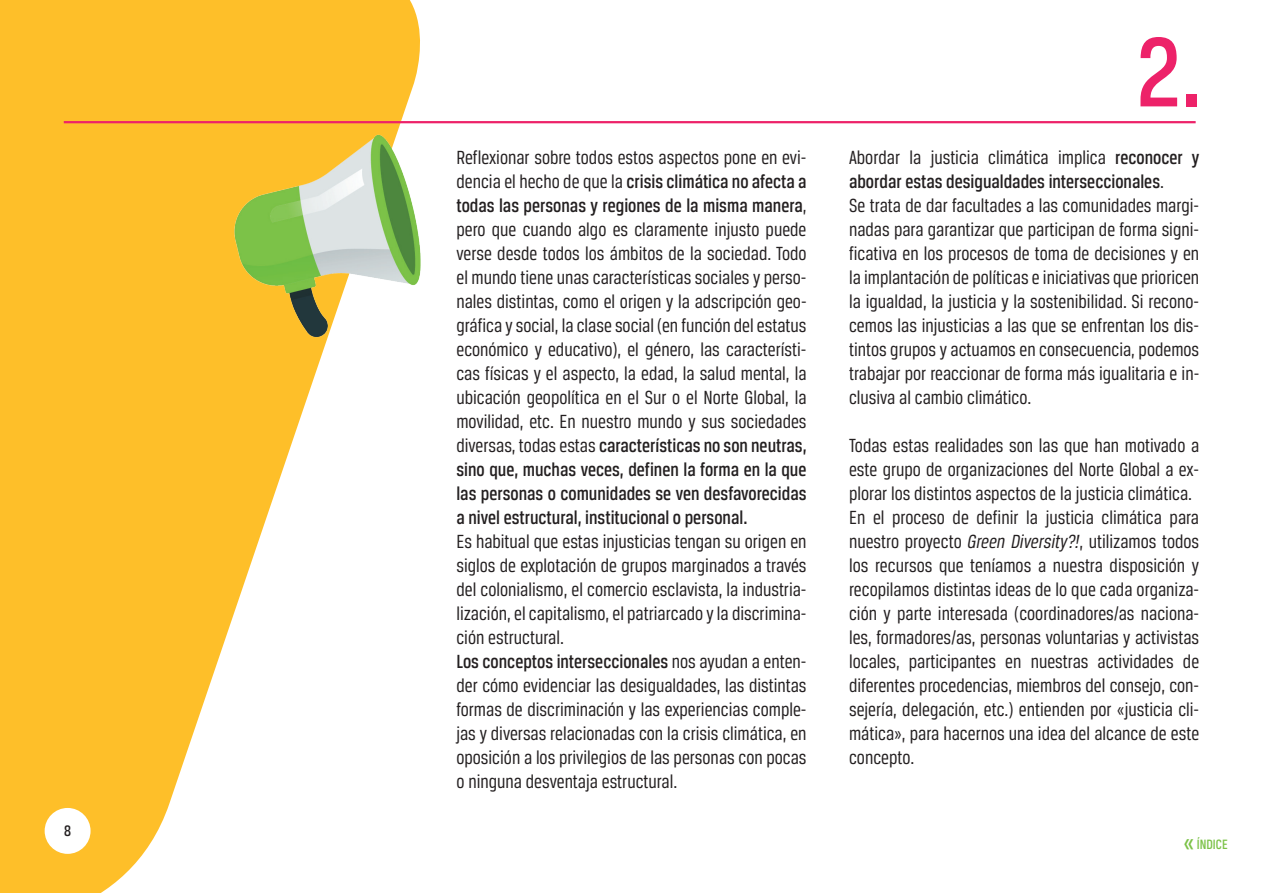
<style>
.page{position:relative;width:1263px;height:893px;background:#fff}
.page>*{position:absolute;margin:0;border:0;box-sizing:border-box;transform-origin:0 0}
.t1{font:500 105px "Breuer Condensed";color:#ed2269}
.t2{font:20.25px/24px "Breuer Condensed";color:#231f20}
.t3{font:500 16.2px "Breuer Condensed";color:#231f20}
.t4{font:500 14.4px "Breuer Condensed";color:#7cc248}
.s1{font-weight:500}
.s2{font-style:italic}
.s3{font-size:27px}
</style>
<div class="page">
<svg style="left:0;top:0;width:420px;height:893px;fill:#febf29"></svg>
<hr style="left:64px;top:121px;width:1132px;height:2px;background:#ed2269">
<div style="left:45px;top:801px;width:46px;height:46px;background:#febf29;border-radius:50%"></div>
<img style="left:210px;top:98px;width:255px;height:261px">
<div style="left:45px;top:808px;width:46px;height:46px;background:#fff;border-radius:50%"></div>
<p class="t3" style="left:64px;top:818px;width:8px">88</p>
<p class="t2" style="left:456px;top:145px;width:352px;text-align:justify">Reflexionar sobre todos estos aspectos pone en evi&shy;dencia el hecho de que la <span class="s1">crisis climática no afecta a todas las personas y regiones de la misma manera</span>, pero que cuando algo es claramente injusto puede verse desde todos los ámbitos de la sociedad. Todo el mundo tiene unas características sociales y perso&shy;nales distintas, como el origen y la adscripción geo&shy;gráfica y social, la clase social (en función del estatus económico y educativo), el género, las característi&shy;cas físicas y el aspecto, la edad, la salud mental, la ubicación geopolítica en el Sur o el Norte Global, la movilidad, etc. En nuestro mundo y sus sociedades diversas, todas estas <span class="s1">características no son neutras, sino que, muchas veces, definen la forma en la que las personas o comunidades se ven desfavorecidas a nivel estructural, institucional o personal.</span></p>
<p class="t2" style="left:456px;top:529px;width:352px">Es habitual que estas injusticias tengan su origen en siglos de explotación de grupos marginados a través del colonialismo, el comercio esclavista, la industria&shy;lización, el capitalismo, el patriarcado y la discrimina&shy;ción estructural.<br><span class="s1">Los conceptos interseccionales</span> nos ayudan a enten&shy;der cómo evidenciar las desigualdades, las distintas formas de discriminación y las experiencias comple&shy;jas y diversas relacionadas con la crisis climática, en oposición a los privilegios de las personas con pocas o ninguna desventaja estructural.</p>
<h1 class="t1" style="left:1136px;top:15px;width:66px">2.</h1>
<p class="t2" style="left:849px;top:145px;width:352px">Abordar la justicia climática implica <span class="s1">reconocer y abordar estas desigualdades interseccionales</span>.<br>Se trata de dar facultades a las comunidades margi&shy;nadas para garantizar que participan de forma signi&shy;ficativa en los procesos de toma de decisiones y en la implantación de políticas e iniciativas que prioricen la igualdad, la justicia y la sostenibilidad. Si recono&shy;cemos las injusticias a las que se enfrentan los dis&shy;tintos grupos y actuamos en consecuencia, podemos trabajar por reaccionar de forma más igualitaria e in&shy;clusiva al cambio climático.</p>
<p class="t2" style="left:849px;top:433px;width:352px">Todas estas realidades son las que han motivado a este grupo de organizaciones del Norte Global a ex&shy;plorar los distintos aspectos de la justicia climática.<br>En el proceso de definir la justicia climática para nuestro proyecto <span class="s2">Green Diversity?!</span>, utilizamos todos los recursos que teníamos a nuestra disposición y recopilamos distintas ideas de lo que cada organiza&shy;ción y parte interesada (coordinadores/as naciona&shy;les, formadores/as, personas voluntarias y activistas locales, participantes en nuestras actividades de diferentes procedencias, miembros del consejo, con&shy;sejería, delegación, etc.) entienden por «justicia cli&shy;mática», para hacernos una idea del alcance de este concepto.</p>
<p class="t4" style="left:1183px;top:837px;width:46px"><span class="s3">«</span> ÍNDICE</p>
</div>
